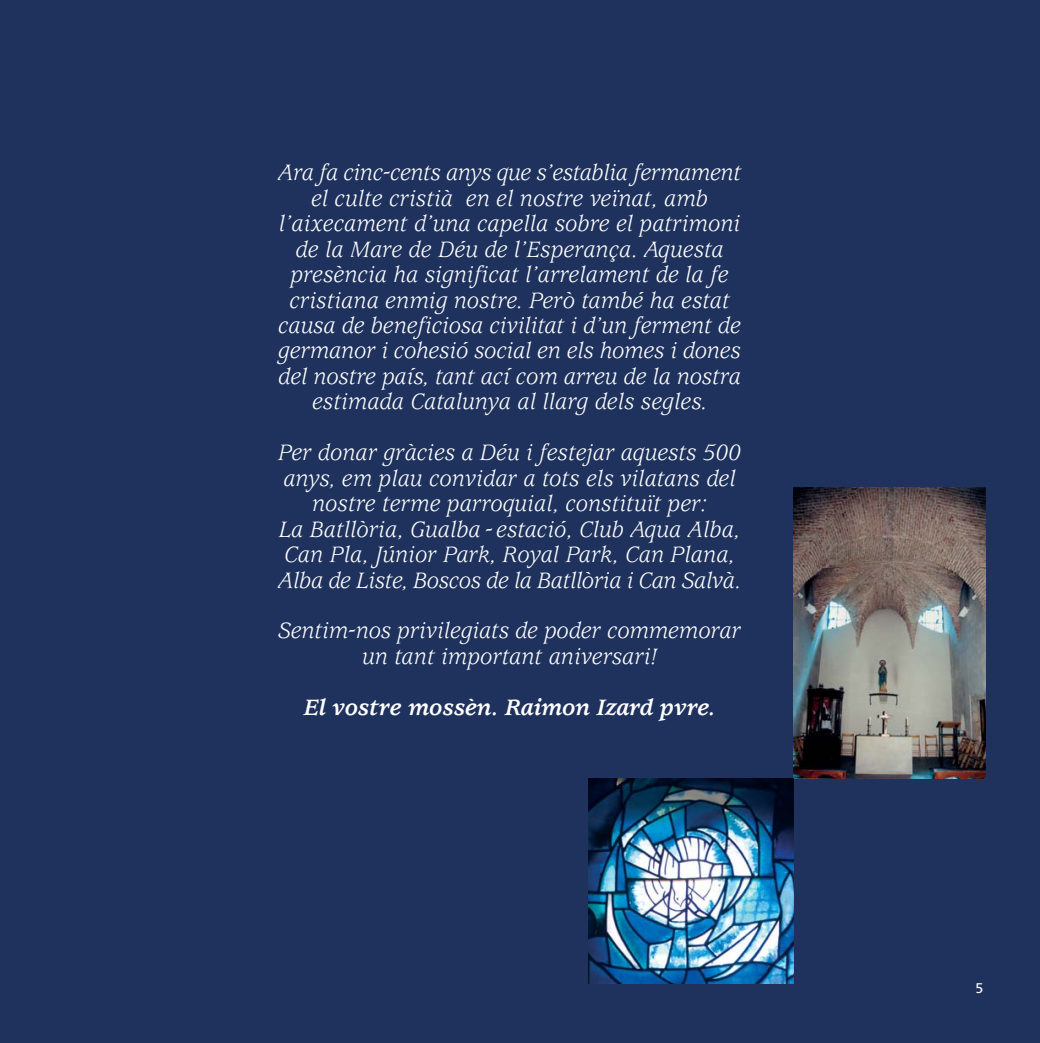
<style>
.page{position:relative;width:1040px;height:1043px;background:#fff}
.page>*{position:absolute;margin:0;border:0;box-sizing:border-box;transform-origin:0 0}
.t1{font:italic 24.5px/25.4px "Usherwood";color:#fff;text-align:center}
.t2{font:italic 700 24.5px "Usherwood";color:#fff}
.t3{font:14px "Frutiger";color:#fff}
</style>
<div class="page">
<div style="left:0;top:0;width:1039px;height:1043px;background:#1e325d"></div>
<img style="left:793px;top:488px;width:192px;height:290px">
<img style="left:588px;top:778px;width:205px;height:205px">
<p class="t1" style="left:278px;top:162px;width:464px">Ara fa cinc-cents anys que s’establia fermament el culte cristià en el nostre veïnat, amb l’aixecament d’una capella sobre el patrimoni de la Mare de Déu de l’Esperança. Aquesta presència ha significat l’arrelament de la fe cristiana enmig nostre. Però també ha estat causa de beneficiosa civilitat i d’un ferment de germanor i cohesió social en els homes i dones del nostre país, tant ací com arreu de la nostra estimada Catalunya al llarg dels segles.</p>
<p class="t1" style="left:278px;top:442px;width:464px">Per donar gràcies a Déu i festejar aquests 500 anys, em plau convidar a tots els vilatans del nostre terme parroquial, constituït per:<br>La Batllòria, Gualba - estació, Club Aqua Alba, Can Pla, Júnior Park, Royal Park, Can Plana, Alba de Liste, Boscos de la Batllòria i Can Salvà.</p>
<p class="t1" style="left:278px;top:620px;width:464px">Sentim-nos privilegiats de poder commemorar un tant important aniversari!</p>
<p class="t2" style="left:304px;top:698px;width:413px">El vostre mossèn. Raimon Izard pvre.</p>
<p class="t3" style="left:975px;top:982px;width:9px">5</p>
</div>
